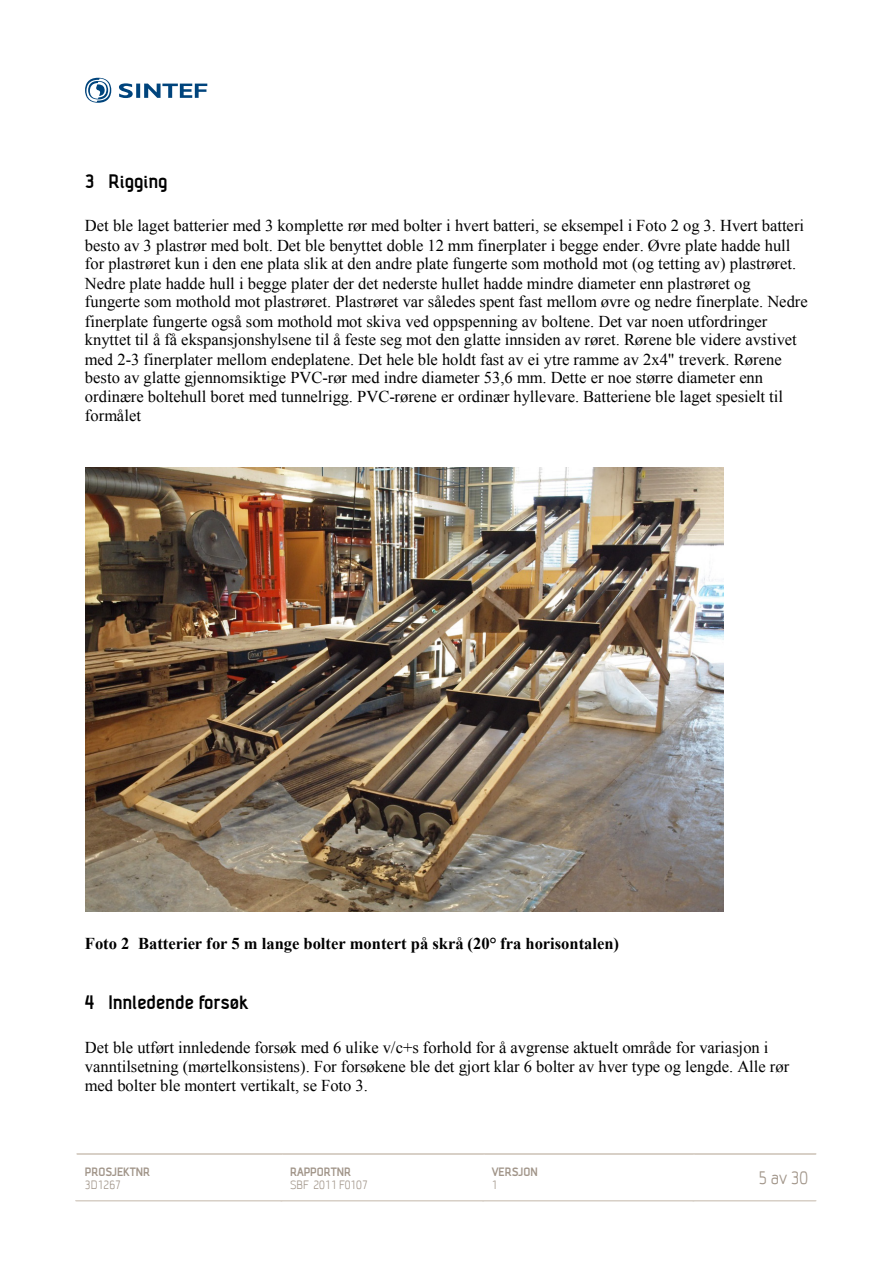
<style>
.page{position:relative;width:893px;height:1263px;background:#fff}
.page>*{position:absolute;margin:0;border:0;box-sizing:border-box;transform-origin:0 0}
.t1{font:700 19.5px "SINTEF";color:#000}
.t2{font:18px "SINTEF";color:#a19589}
.t3{font:16.5px/19px "Times New Roman";color:#000}
.t4{font:700 16.5px "Times New Roman";color:#000}
.t5{font:700 12px "SINTEF";color:#a19589}
.t6{font:12px "SINTEF";color:#a19589}
</style>
<div class="page">
<svg style="left:77px;top:1153px;width:739px;height:1px"></svg>
<svg style="left:76px;top:1200px;width:740px;height:1px"></svg>
<svg style="left:85px;top:78px;width:122px;height:25px"></svg>
<img style="left:85px;top:468px;width:638px;height:444px">
<p class="t1" style="left:85px;top:170px;width:84px">3 Rigging</p>
<p class="t3" style="left:85px;top:216px;width:724px">Det ble laget batterier med 3 komplette rør med bolter i hvert batteri, se eksempel i Foto 2 og 3. Hvert batteri besto av 3 plastrør med bolt. Det ble benyttet doble 12 mm finerplater i begge ender. Øvre plate hadde hull for plastrøret kun i den ene plata slik at den andre plate fungerte som mothold mot (og tetting av) plastrøret.<br>Nedre plate hadde hull i begge plater der det nederste hullet hadde mindre diameter enn plastrøret og fungerte som mothold mot plastrøret. Plastrøret var således spent fast mellom øvre og nedre finerplate. Nedre finerplate fungerte også som mothold mot skiva ved oppspenning av boltene. Det var noen utfordringer knyttet til å få ekspansjonshylsene til å feste seg mot den glatte innsiden av røret. Rørene ble videre avstivet med 2-3 finerplater mellom endeplatene. Det hele ble holdt fast av ei ytre ramme av 2x4" treverk. Rørene besto av glatte gjennomsiktige PVC-rør med indre diameter 53,6 mm. Dette er noe større diameter enn ordinære boltehull boret med tunnelrigg. PVC-rørene er ordinær hyllevare. Batteriene ble laget spesielt til formålet</p>
<p class="t4" style="left:85px;top:932px;width:535px">Foto 2 Batterier for 5 m lange bolter montert på skrå (20° fra horisontalen)</p>
<p class="t1" style="left:85px;top:991px;width:165px">4 Innledende forsøk</p>
<p class="t3" style="left:85px;top:1037px;width:706px">Det ble utført innledende forsøk med 6 ulike v/c+s forhold for å avgrense aktuelt område for variasjon i vanntilsetning (mørtelkonsistens). For forsøkene ble det gjort klar 6 bolter av hver type og lengde. Alle rør med bolter ble montert vertikalt, se Foto 3.</p>
<p class="t5" style="left:85px;top:1164px;width:67px">PROSJEKTNR</p>
<p class="t6" style="left:85px;top:1178px;width:38px">3D1267</p>
<p class="t5" style="left:290px;top:1164px;width:62px">RAPPORTNR</p>
<p class="t6" style="left:290px;top:1178px;width:79px">SBF 2011 F0107</p>
<p class="t5" style="left:492px;top:1164px;width:48px">VERSJON</p>
<p class="t6" style="left:492px;top:1178px;width:7px">1</p>
<p class="t2" style="left:759px;top:1168px;width:51px">5 av 30</p>
</div>
